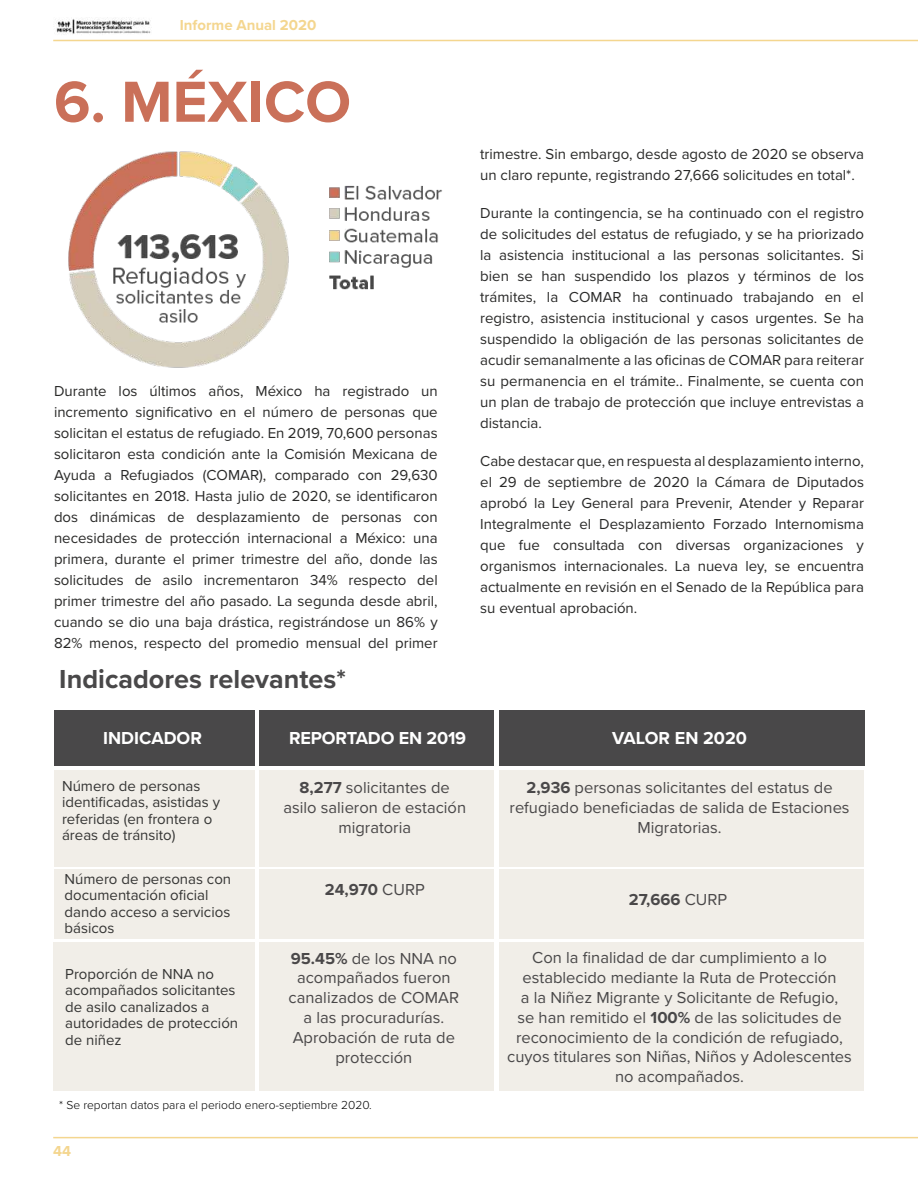
<style>
.page{position:relative;width:918px;height:1188px;background:#fff}
.page>*{position:absolute;margin:0;border:0;box-sizing:border-box;transform-origin:0 0}
.t1{font:700 60px "Proxima Nova";color:#ca7059}
.t2{font:700 27px "Proxima Nova";color:#494849}
.t3{font:700 18px "Proxima Nova";letter-spacing:-.01em;color:#fff}
.t4{font:16.5px/19.8px "Proxima Nova";color:#494849;text-align:center}
.t5{font:16.5px/19.8px "Proxima Nova";color:#4a4849;text-align:center}
.t6{font:700 16.5px "Proxima Nova";color:#4a4849}
.t7{font:15px/21px "Proxima Nova";color:#292928;text-align:justify}
.t8{font:15px/16.5px "Proxima Nova";color:#353534}
.t9{font:700 15px "Proxima Nova";color:#f4d68f}
.t10{font:300 12px "Proxima Nova";color:#000}
.s1{font-weight:700}
.s2{font-weight:400}
</style>
<div class="page">
<hr style="left:53px;top:40px;width:865px;height:1px;background:#f4d68f">
<hr style="left:53px;top:1137px;width:865px;height:1px;background:#f4d68f">
<img style="left:56px;top:18px;width:95px;height:16px">
<div style="left:55px;top:711px;width:810px;height:55px;background:#494849"></div>
<div style="left:54px;top:770px;width:810px;height:96px;background:#f1eee8"></div>
<div style="left:54px;top:869px;width:810px;height:70px;background:#f1eee8"></div>
<div style="left:53px;top:942px;width:811px;height:148px;background:#f1eee8"></div>
<hr style="left:255px;top:694px;width:4px;height:406px;background:#fff">
<hr style="left:494px;top:691px;width:4px;height:408px;background:#fff">
<img style="left:68px;top:152px;width:374px;height:216px">
<p class="t9" style="left:180px;top:13px;width:138px">Informe Anual 2020</p>
<h1 class="t1" style="left:54px;top:57px;width:299px">6. MÉXICO</h1>
<p class="t7" style="left:54px;top:380px;width:385px">Durante los últimos años, México ha registrado un incremento significativo en el número de personas que solicitan el estatus de refugiado. En 2019, 70,600 personas solicitaron esta condición ante la Comisión Mexicana de Ayuda a Refugiados (COMAR), comparado con 29,630 solicitantes en 2018. Hasta julio de 2020, se identificaron dos dinámicas de desplazamiento de personas con necesidades de protección internacional a México: una primera, durante el primer trimestre del año, donde las solicitudes de asilo incrementaron 34% respecto del primer trimestre del año pasado. La segunda desde abril, cuando se dio una baja drástica, registrándose un 86% y 82% menos, respecto del promedio mensual del primer</p>
<h2 class="t2" style="left:59px;top:659px;width:288px">Indicadores relevantes*</h2>
<p class="t7" style="left:480px;top:143px;width:385px">trimestre. Sin embargo, desde agosto de 2020 se observa un claro repunte, registrando 27,666 solicitudes en total*.</p>
<p class="t7" style="left:480px;top:202px;width:385px">Durante la contingencia, se ha continuado con el registro de solicitudes del estatus de refugiado, y se ha priorizado la asistencia institucional a las personas solicitantes. Si bien se han suspendido los plazos y términos de los trámites, la COMAR ha continuado trabajando en el registro, asistencia institucional y casos urgentes. Se ha suspendido la obligación de las personas solicitantes de acudir semanalmente a las oficinas de COMAR para reiterar su permanencia en el trámite.. Finalmente, se cuenta con un plan de trabajo de protección que incluye entrevistas a distancia.</p>
<p class="t7" style="left:480px;top:450px;width:385px">Cabe destacar que, en respuesta al desplazamiento interno, el 29 de septiembre de 2020 la Cámara de Diputados aprobó la Ley General para Prevenir, Atender y Reparar Integralmente el Desplazamiento Forzado Internomisma que fue consultada con diversas organizaciones y organismos internacionales. La nueva ley, se encuentra actualmente en revisión en el Senado de la República para su eventual aprobación.</p>
<p class="t3" style="left:103px;top:725px;width:100px">INDICADOR</p>
<p class="t3" style="left:289px;top:724px;width:179px">REPORTADO EN 2019</p>
<p class="t3" style="left:612px;top:724px;width:136px">VALOR EN 2020</p>
<p class="t8" style="left:62px;top:777px;width:160px">Número de personas identificadas, asistidas y referidas (en frontera o áreas de tránsito)</p>
<p class="t8" style="left:65px;top:870px;width:168px">Número de personas con documentación oficial dando acceso a servicios básicos</p>
<p class="t8" style="left:65px;top:965px;width:174px">Proporción de NNA no acompañados solicitantes de asilo canalizados a autoridades de protección de niñez</p>
<p class="t5" style="left:283px;top:777px;width:184px"><span class="s1">8,277</span> solicitantes de asilo salieron de estación migratoria</p>
<p class="t5" style="left:510px;top:777px;width:342px"><span class="s1">2,936</span> personas solicitantes del estatus de refugiado beneficiadas de salida de Estaciones<br>Migratorias.</p>
<p class="t6" style="left:325px;top:877px;width:101px">24,970 <span class="s2">CURP</span></p>
<p class="t6" style="left:629px;top:888px;width:100px">27,666 <span class="s2">CURP</span></p>
<p class="t4" style="left:507px;top:947px;width:346px">Con la finalidad de dar cumplimiento a lo establecido mediante la Ruta de Protección<br>a la Niñez Migrante y Solicitante de Refugio,<br>se han remitido el <span class="s1">100%</span> de las solicitudes de reconocimiento de la condición de refugiado, cuyos titulares son Niñas, Niños y Adolescentes no acompañados.</p>
<p class="t5" style="left:289px;top:947px;width:172px"><span class="s1">95.45%</span> de los NNA no acompañados fueron canalizados de COMAR a las procuradurías.<br>Aprobación de ruta de protección</p>
<p class="t10" style="left:59px;top:1096px;width:314px">* Se reportan datos para el periodo enero-septiembre 2020.</p>
<p class="t9" style="left:53px;top:1140px;width:19px">44</p>
</div>
